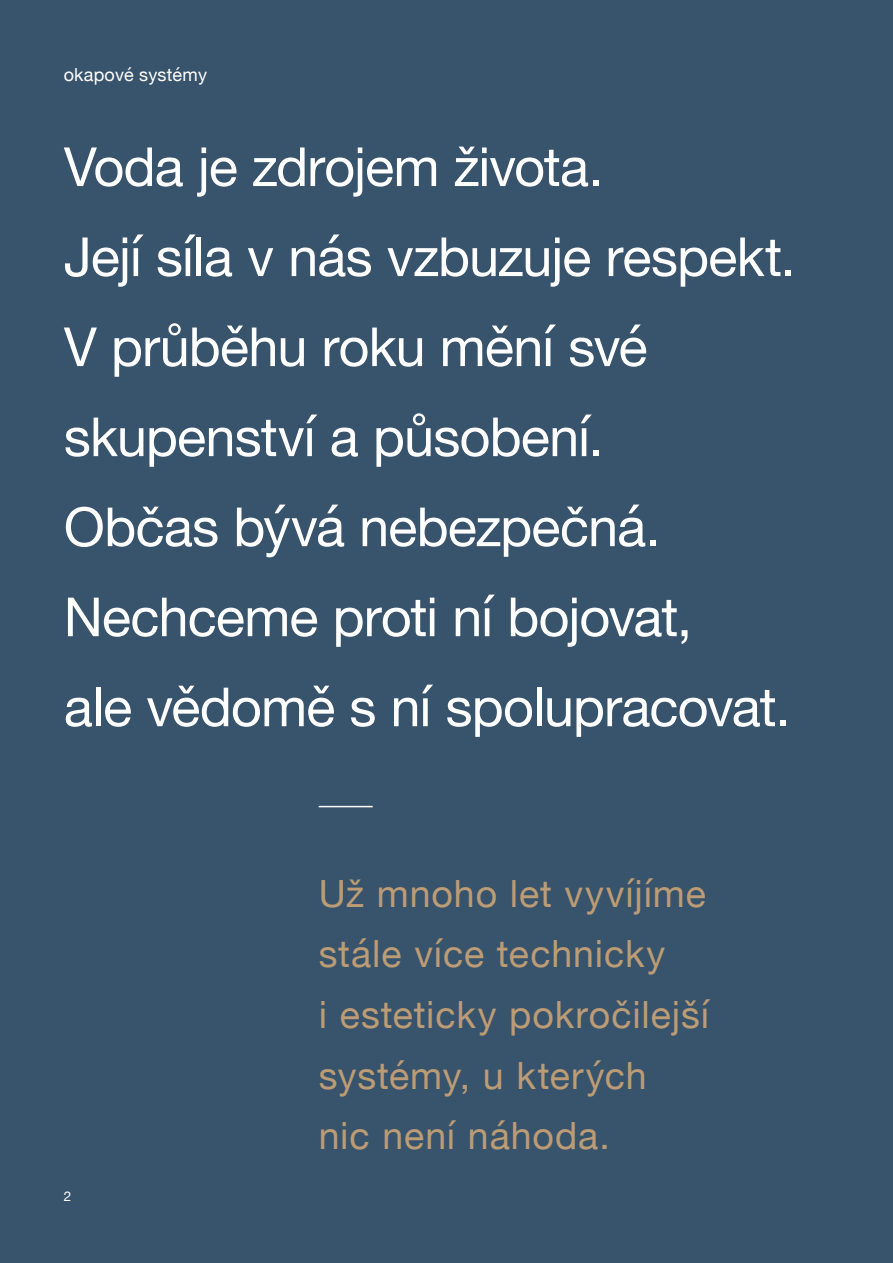
<style>
.page{position:relative;width:893px;height:1263px;background:#38536c}
.page>*{position:absolute;margin:0;border:0;box-sizing:border-box;transform-origin:0 0}
.t1{font:54px/90px "Helvetica Neue";letter-spacing:-.015em;color:#fff}
.t2{font:37.5px/60.6px "Helvetica Neue";letter-spacing:.025em;color:#bc9c75}
.t3{font:18px "Helvetica Neue";letter-spacing:.01em;color:#fff}
.t4{font:13.5px "Helvetica Neue";color:#fff}
</style>
<div class="page">
<hr style="left:319px;top:806px;width:54px;height:1px;background:#fff">
<p class="t3" style="left:64px;top:62px;width:145px">okapové systémy</p>
<p class="t1" style="left:64px;top:125px;width:734px">Voda je zdrojem života.<br>Její síla v nás vzbuzuje respekt.<br>V průběhu roku mění své skupenství a působení.<br>Občas bývá nebezpečná.<br>Nechceme proti ní bojovat,<br>ale vědomě s ní spolupracovat.</p>
<p class="t4" style="left:64px;top:1186px;width:9px">2</p>
<p class="t2" style="left:319px;top:865px;width:392px">Už mnoho let vyvíjíme stále více technicky<br>i esteticky pokročilejší systémy, u kterých<br>nic není náhoda.</p>
</div>
